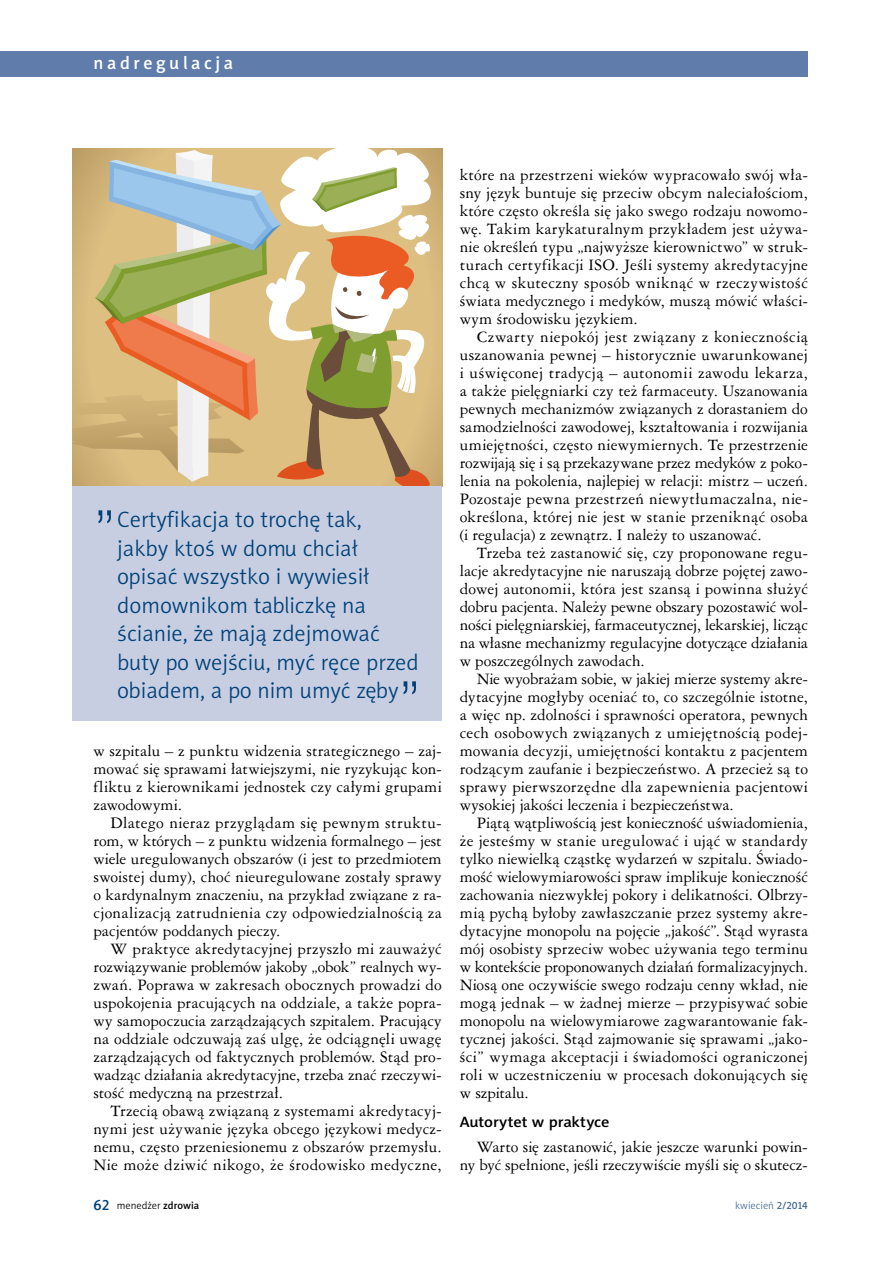
<style>
.page{position:relative;width:893px;height:1263px;background:#fff}
.page>*{position:absolute;margin:0;border:0;box-sizing:border-box;transform-origin:0 0}
.t1{font:52.5px "Swis 721 Lt PL";color:#004177}
.t2{font:22.5px/28.5px "Naomi Sans EFN Light";color:#004177}
.t3{font:18px "Naomi Sans EFN Medium";letter-spacing:.2em;color:#fff}
.t4{font:15px/18px "Ameri Garmnd PL";letter-spacing:.005em;color:#000;text-align:justify}
.t5{font:15px "Naomi Sans EFN Medium";letter-spacing:-.01em;color:#000;scale:1.1 1}
.t6{font:10.5px "Naomi Sans EFN Light";color:#000}
.t7{font:10.5px "Naomi Sans EFN Light";color:#456b9c}
.s1{font-family:"Naomi Sans EFN Medium";font-size:15px;color:#004177}
.s2{font-family:"Naomi Sans EFN Medium"}
</style>
<div class="page">
<div style="left:0;top:51px;width:808px;height:26px;background:#607caa"></div>
<svg style="left:72px;top:149px;width:370px;height:337px;background:#d0b98a"></svg>
<div style="left:72px;top:486px;width:370px;height:235px;background:#c7cee2"></div>
<p class="t3" style="left:94px;top:52px;width:141px">nadregulacja</p>
<h1 class="t1" style="left:94px;top:496px;width:24px">”</h1>
<h2 class="t2" style="left:117px;top:505px;width:303px">Certyfikacja to trochę tak,<br>jakby ktoś w domu chciał opisać wszystko i wywiesił domownikom tabliczkę na ścianie, że mają zdejmować buty po wejściu, myć ręce przed obiadem, a po nim umyć zęby</h2>
<h1 class="t1" style="left:399px;top:667px;width:24px">”</h1>
<p class="t4" style="left:94px;top:741px;width:350px">w szpitalu – z punktu widzenia strategicznego – zaj&shy;mować się sprawami łatwiejszymi, nie ryzykując kon&shy;fliktu z kierownikami jednostek czy całymi grupami zawodowymi.</p>
<p class="t4" style="left:94px;top:813px;width:350px;text-indent:17px">Dlatego nieraz przyglądam się pewnym struktu&shy;rom, w których – z punktu widzenia formalnego – jest wiele uregulowanych obszarów (i jest to przedmiotem swoistej dumy), choć nieuregulowane zostały sprawy o kardynalnym znaczeniu, na przykład związane z ra&shy;cjonalizacją zatrudnienia czy odpowiedzialnością za pacjentów poddanych pieczy.</p>
<p class="t4" style="left:94px;top:939px;width:350px;text-indent:17px">W praktyce akredytacyjnej przyszło mi zauważyć rozwiązywanie problemów jakoby „obok” realnych wy&shy;zwań. Poprawa w zakresach obocznych prowadzi do uspokojenia pracujących na oddziale, a także popra&shy;wy samopoczucia zarządzających szpitalem. Pracujący na oddziale odczuwają zaś ulgę, że odciągnęli uwagę zarządzających od faktycznych problemów. Stąd pro&shy;wadząc działania akredytacyjne, trzeba znać rzeczywi&shy;stość medyczną na przestrzał.</p>
<p class="t4" style="left:94px;top:1101px;width:350px;text-indent:17px">Trzecią obawą związaną z systemami akredytacyj&shy;nymi jest używanie języka obcego językowi medycz&shy;nemu, często przeniesionemu z obszarów przemysłu.<br>Nie może dziwić nikogo, że środowisko medyczne,</p>
<p class="t4" style="left:460px;top:165px;width:350px">które na przestrzeni wieków wypracowało swój wła&shy;sny język buntuje się przeciw obcym naleciałościom, które często określa się jako swego rodzaju nowomo&shy;wę. Takim karykaturalnym przykładem jest używa&shy;nie określeń typu „najwyższe kierownictwo” w struk&shy;turach certyfikacji ISO. Jeśli systemy akredytacyjne chcą w skuteczny sposób wniknąć w rzeczywistość świata medycznego i medyków, muszą mówić właści&shy;wym środowisku językiem.</p>
<p class="t4" style="left:460px;top:327px;width:350px;text-indent:17px">Czwarty niepokój jest związany z koniecznością uszanowania pewnej – historycznie uwarunkowanej i uświęconej tradycją – autonomii zawodu lekarza, a także pielęgniarki czy też farmaceuty. Uszanowania pewnych mechanizmów związanych z dorastaniem do samodzielności zawodowej, kształtowania i rozwijania umiejętności, często niewymiernych. Te przestrzenie rozwijają się i są przekazywane przez medyków z poko&shy;lenia na pokolenia, najlepiej w relacji: mistrz – uczeń.<br>Pozostaje pewna przestrzeń niewytłumaczalna, nie&shy;określona, której nie jest w stanie przeniknąć osoba (i regulacja) z zewnątrz. I należy to uszanować.</p>
<p class="t4" style="left:460px;top:543px;width:350px;text-indent:17px">Trzeba też zastanowić się, czy proponowane regu&shy;lacje akredytacyjne nie naruszają dobrze pojętej zawo&shy;dowej autonomii, która jest szansą i powinna służyć dobru pacjenta. Należy pewne obszary pozostawić wol&shy;ności pielęgniarskiej, farmaceutycznej, lekarskiej, licząc na własne mechanizmy regulacyjne dotyczące działania w poszczególnych zawodach.</p>
<p class="t4" style="left:460px;top:669px;width:350px;text-indent:17px">Nie wyobrażam sobie, w jakiej mierze systemy akre&shy;dytacyjne mogłyby oceniać to, co szczególnie istotne, a więc np. zdolności i sprawności operatora, pewnych cech osobowych związanych z umiejętnością podej&shy;mowania decyzji, umiejętności kontaktu z pacjentem rodzącym zaufanie i bezpieczeństwo. A przecież są to sprawy pierwszorzędne dla zapewnienia pacjentowi wysokiej jakości leczenia i bezpieczeństwa.</p>
<p class="t4" style="left:460px;top:813px;width:350px;text-indent:17px">Piątą wątpliwością jest konieczność uświadomienia, że jesteśmy w stanie uregulować i ująć w standardy tylko niewielką cząstkę wydarzeń w szpitalu. Świado&shy;mość wielowymiarowości spraw implikuje konieczność zachowania niezwykłej pokory i delikatności. Olbrzy&shy;mią pychą byłoby zawłaszczanie przez systemy akre&shy;dytacyjne monopolu na pojęcie „jakość”. Stąd wyrasta mój osobisty sprzeciw wobec używania tego terminu w kontekście proponowanych działań formalizacyjnych.<br>Niosą one oczywiście swego rodzaju cenny wkład, nie mogą jednak – w żadnej mierze – przypisywać sobie monopolu na wielowymiarowe zagwarantowanie fak&shy;tycznej jakości. Stąd zajmowanie się sprawami „jako&shy;ści” wymaga akceptacji i świadomości ograniczonej roli w uczestniczeniu w procesach dokonujących się w szpitalu.</p>
<p class="t5" style="left:460px;top:1113px;width:138px">Autorytet w praktyce</p>
<p class="t4" style="left:460px;top:1137px;width:350px;text-align:right">Warto się zastanowić, jakie jeszcze warunki powin&shy;ny być spełnione, jeśli rzeczywiście myśli się o skutecz-</p>
<p class="t6" style="left:94px;top:1199px;width:107px"><span class="s1">62</span> menedżer <span class="s2">zdrowia</span></p>
<p class="t7" style="left:735px;top:1199px;width:74px">kwiecień <span class="s2">2/2014</span></p>
</div>
